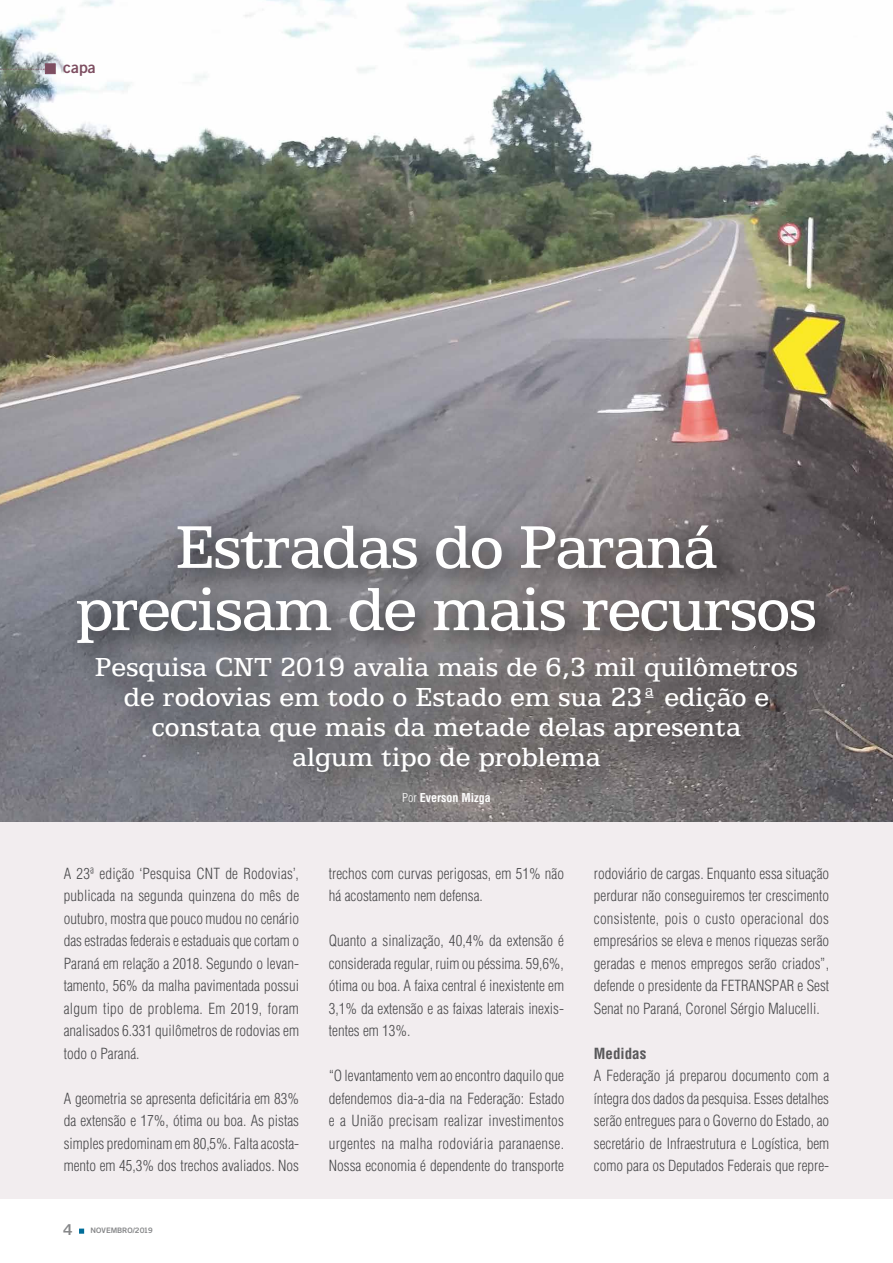
<style>
.page{position:relative;width:893px;height:1263px;background:#fff}
.page>*{position:absolute;margin:0;border:0;box-sizing:border-box;transform-origin:0 0}
.t1{font:62.25px/62.2px "ATF Antique";letter-spacing:-.03em;color:#fff;text-align:center}
.t2{font:27px/30px "ATF Antique";color:#fff;text-align:center}
.t3{font:300 condensed 15px/22.5px "Helvetica";color:#4b4b4d;text-align:justify}
.t4{font:700 condensed 15px "Helvetica";color:#58585a}
.t5{font:700 15px "Goethe Gothic";color:#7d4e61}
.t6{font:700 15px "Goethe Gothic";color:#87888a}
.t7{font:700 condensed 12px "Helvetica";color:#fff}
.t8{font:700 7.5px "Goethe Gothic";color:#87888a}
.s1{font-weight:300}
</style>
<div class="page">
<svg style="left:79px;top:1228px;width:5px;height:6px"></svg>
<div style="left:0;top:71px;width:893px;height:1128px;background:#f2edef"></div>
<img style="left:0;top:0;width:893px;height:821px">
<div style="left:45px;top:64px;width:10px;height:10px;background:#7d4e61"></div>
<svg style="left:0;top:69px;width:44px;height:1px"></svg>
<div style="left:67px;top:513px;width:781px;height:164px;background:#000;opacity:.75"></div>
<div style="left:85px;top:645px;width:745px;height:160px;background:#000;opacity:.75"></div>
<p class="t5" style="left:63px;top:58px;width:34px">capa</p>
<h1 class="t1" style="left:76px;top:517px;width:743px">Estradas do Paraná precisam de mais recursos</h1>
<h2 class="t2" style="left:95px;top:653px;width:704px">Pesquisa CNT 2019 avalia mais de 6,3 mil quilômetros de rodovias em todo o Estado em sua 23ª edição e constata que mais da metade delas apresenta<br>algum tipo de problema</h2>
<p class="t3" style="left:64px;top:862px;width:237px">A 23ª edição ‘Pesquisa CNT de Rodovias’, publicada na segunda quinzena do mês de outubro, mostra que pouco mudou no cenário das estradas federais e estaduais que cortam o Paraná em relação a 2018. Segundo o levan&shy;tamento, 56% da malha pavimentada possui algum tipo de problema. Em 2019, foram analisados 6.331 quilômetros de rodovias em todo o Paraná.</p>
<p class="t3" style="left:64px;top:1087px;width:237px">A geometria se apresenta deficitária em 83% da extensão e 17%, ótima ou boa. As pistas simples predominam em 80,5%. Falta acosta&shy;mento em 45,3% dos trechos avaliados. Nos</p>
<p class="t6" style="left:63px;top:1220px;width:11px">4</p>
<p class="t8" style="left:91px;top:1226px;width:64px">NOVEMBRO/2019</p>
<p class="t7" style="left:402px;top:790px;width:90px"><span class="s1">Por</span> Everson Mizga</p>
<p class="t3" style="left:329px;top:862px;width:237px">trechos com curvas perigosas, em 51% não há acostamento nem defensa.</p>
<p class="t3" style="left:329px;top:929px;width:237px">Quanto a sinalização, 40,4% da extensão é considerada regular, ruim ou péssima. 59,6%, ótima ou boa. A faixa central é inexistente em 3,1% da extensão e as faixas laterais inexis&shy;tentes em 13%.</p>
<p class="t3" style="left:329px;top:1064px;width:237px">“O levantamento vem ao encontro daquilo que defendemos dia-a-dia na Federação: Estado e a União precisam realizar investimentos urgentes na malha rodoviária paranaense.<br>Nossa economia é dependente do transporte</p>
<p class="t3" style="left:594px;top:862px;width:237px">rodoviário de cargas. Enquanto essa situação perdurar não conseguiremos ter crescimento consistente, pois o custo operacional dos empresários se eleva e menos riquezas serão geradas e menos empregos serão criados”, defende o presidente da FETRANSPAR e Sest Senat no Paraná, Coronel Sérgio Malucelli.</p>
<p class="t4" style="left:594px;top:1044px;width:54px">Medidas</p>
<p class="t3" style="left:594px;top:1064px;width:237px">A Federação já preparou documento com a íntegra dos dados da pesquisa. Esses detalhes serão entregues para o Governo do Estado, ao secretário de Infraestrutura e Logística, bem como para os Deputados Federais que repre-</p>
</div>
